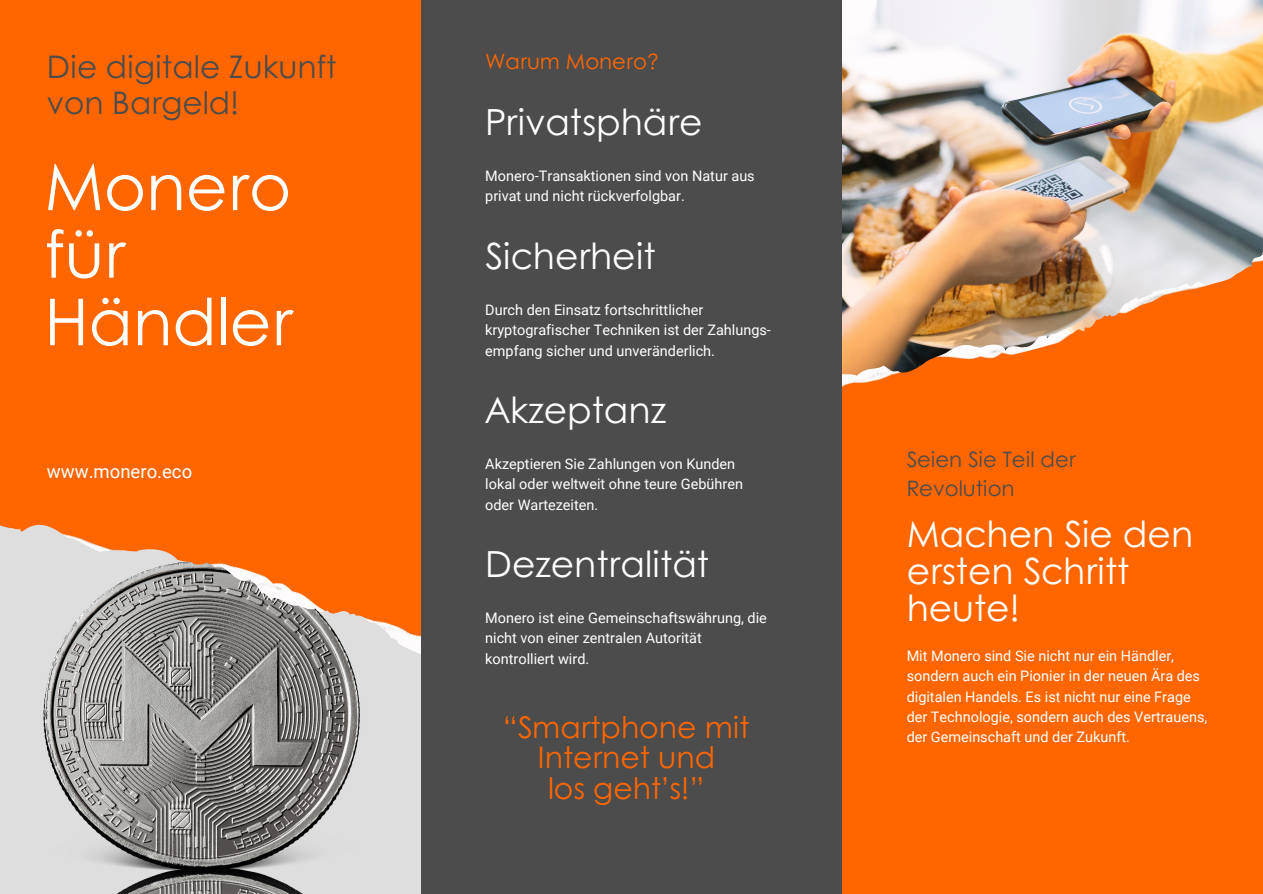
<style>
.page{position:relative;width:1263px;height:894px;background:#fff}
.page>*{position:absolute;margin:0;border:0;box-sizing:border-box;transform-origin:0 0}
.t1{font:64.65px "Century Gothic";color:#fff}
.t2{font:36px/37px "Century Gothic";color:#fff}
.t3{font:31.2px/36px "Century Gothic";color:#4c4c4c}
.t4{font:29.85px "Century Gothic";color:#f60}
.t5{font:21.15px/29.2px "Century Gothic";color:#4c4c4c}
.t6{font:21.15px "Century Gothic";color:#f60}
.t7{font:18.6px "Roboto";color:#fff}
.t8{font:14.4px/20.2px "Roboto";color:#fff}
</style>
<div class="page">
<div style="left:0;top:0;width:1263px;height:893px;background:#f60"></div>
<img style="left:0;top:524px;width:421px;height:369px">
<img style="left:842px;top:0;width:421px;height:375px">
<div style="left:421px;top:0;width:421px;height:893px;background:#4c4c4c"></div>
<p class="t3" style="left:47px;top:47px;width:291px">Die digitale Zukunft von Bargeld!</p>
<p class="t6" style="left:485px;top:45px;width:176px">Warum Monero?</p>
<p class="t2" style="left:485px;top:102px;width:219px">Privatsphäre</p>
<p class="t1" style="left:45px;top:137px;width:248px">Monero</p>
<p class="t1" style="left:45px;top:205px;width:82px">für</p>
<p class="t1" style="left:45px;top:272px;width:250px">Händler</p>
<p class="t7" style="left:47px;top:460px;width:147px">www.monero.eco</p>
<p class="t8" style="left:485px;top:166px;width:271px">Monero-Transaktionen sind von Natur aus privat und nicht rückverfolgbar.</p>
<p class="t2" style="left:485px;top:235px;width:172px">Sicherheit</p>
<p class="t8" style="left:485px;top:300px;width:287px">Durch den Einsatz fortschrittlicher kryptografischer Techniken ist der Zahlungs&shy;empfang sicher und unveränderlich.</p>
<p class="t2" style="left:485px;top:389px;width:182px">Akzeptanz</p>
<p class="t8" style="left:485px;top:454px;width:259px">Akzeptieren Sie Zahlungen von Kunden lokal oder weltweit ohne teure Gebühren oder Wartezeiten.</p>
<p class="t2" style="left:485px;top:543px;width:225px">Dezentralität</p>
<p class="t8" style="left:485px;top:608px;width:283px">Monero ist eine Gemeinschaftswährung, die nicht von einer zentralen Autorität kontrolliert wird.</p>
<p class="t4" style="left:503px;top:703px;width:248px">“Smartphone mit</p>
<p class="t4" style="left:537px;top:734px;width:179px">Internet und</p>
<p class="t4" style="left:548px;top:765px;width:158px">los geht’s!”</p>
<p class="t5" style="left:907px;top:443px;width:171px">Seien Sie Teil der<br>Revolution</p>
<p class="t2" style="left:907px;top:513px;width:288px">Machen Sie den ersten Schritt heute!</p>
<p class="t8" style="left:907px;top:646px;width:302px">Mit Monero sind Sie nicht nur ein Händler, sondern auch ein Pionier in der neuen Ära des digitalen Handels. Es ist nicht nur eine Frage der Technologie, sondern auch des Vertrauens,</p>
<p class="t8" style="left:907px;top:727px;width:225px">der Gemeinschaft und der Zukunft.</p>
</div>
